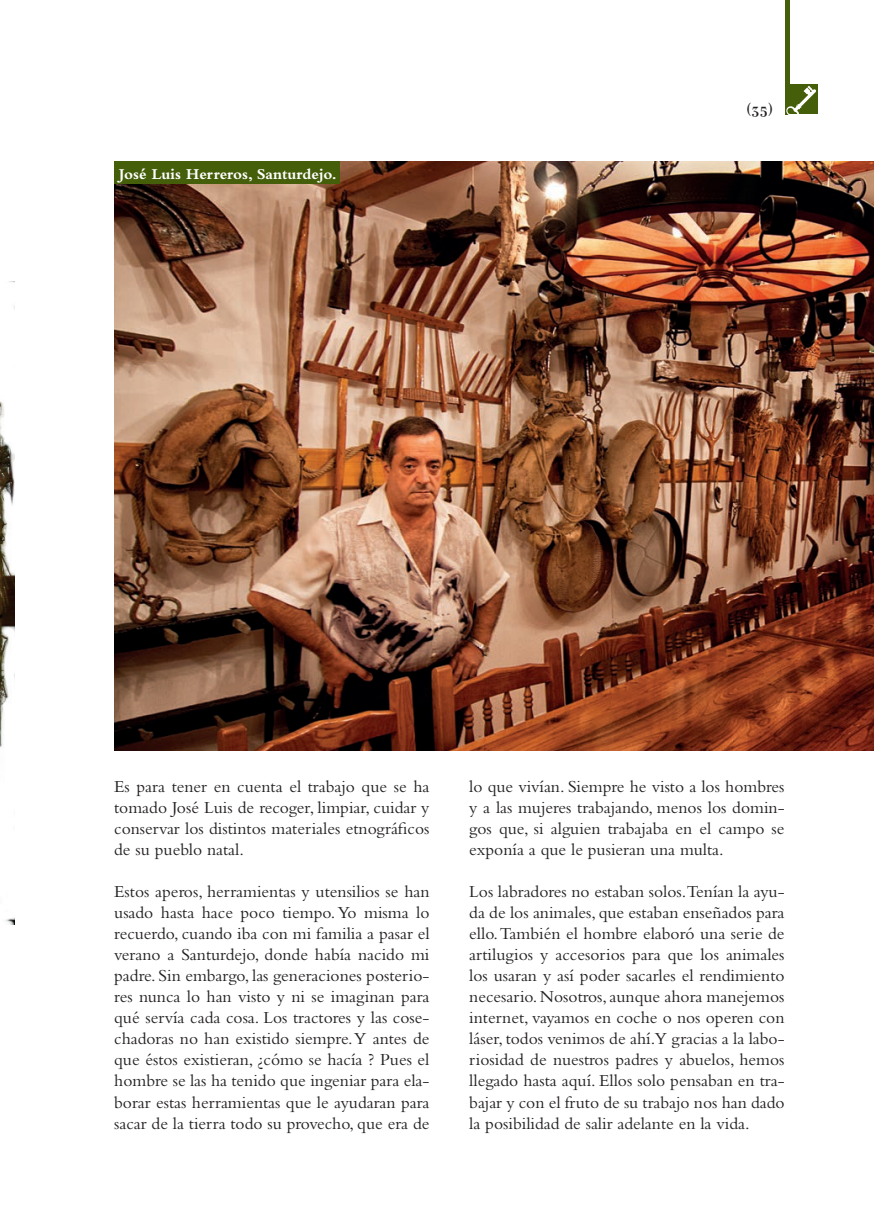
<style>
.page{position:relative;width:874px;height:1221px;background:#fff}
.page>*{position:absolute;margin:0;border:0;box-sizing:border-box;transform-origin:0 0}
.t1{font:17.5px/21px "Bembo";color:#231f20;text-align:justify}
.t2{font:700 15.75px "Bembo";color:#fff}
.t3{font:15.75px "Katrina";color:#231f20}
</style>
<div class="page">
<img style="left:0;top:282px;width:15px;height:642px">
<div style="left:784px;top:0;width:5px;height:114px;background:#455e09"></div>
<div style="left:785px;top:84px;width:32px;height:30px;background:#455e09"></div>
<svg style="left:786px;top:86px;width:29px;height:28px"></svg>
<img style="left:114px;top:162px;width:759px;height:588px">
<div style="left:114px;top:162px;width:226px;height:22px;background:#455e09"></div>
<p class="t2" style="left:119px;top:165px;width:219px">José Luis Herreros, Santurdejo.</p>
<p class="t3" style="left:746px;top:99px;width:27px">(35)</p>
<p class="t1" style="left:114px;top:776px;width:317px">Es para tener en cuenta el trabajo que se ha tomado José Luis de recoger, limpiar, cuidar y conservar los distintos materiales etnográficos de su pueblo natal.</p>
<p class="t1" style="left:114px;top:881px;width:317px">Estos aperos, herramientas y utensilios se han usado hasta hace poco tiempo. Yo misma lo recuerdo, cuando iba con mi familia a pasar el verano a Santurdejo, donde había nacido mi padre. Sin embargo, las generaciones posterio&shy;res nunca lo han visto y ni se imaginan para qué servía cada cosa. Los tractores y las cose&shy;chadoras no han existido siempre. Y antes de que éstos existieran, ¿cómo se hacía ? Pues el hombre se las ha tenido que ingeniar para ela&shy;borar estas herramientas que le ayudaran para sacar de la tierra todo su provecho, que era de</p>
<p class="t1" style="left:469px;top:776px;width:317px">lo que vivían. Siempre he visto a los hombres y a las mujeres trabajando, menos los domin&shy;gos que, si alguien trabajaba en el campo se exponía a que le pusieran una multa.</p>
<p class="t1" style="left:469px;top:881px;width:317px">Los labradores no estaban solos.Tenían la ayu&shy;da de los animales, que estaban enseñados para ello. También el hombre elaboró una serie de artilugios y accesorios para que los animales los usaran y así poder sacarles el rendimiento necesario. Nosotros, aunque ahora manejemos internet, vayamos en coche o nos operen con láser, todos venimos de ahí.Y gracias a la labo&shy;riosidad de nuestros padres y abuelos, hemos llegado hasta aquí. Ellos solo pensaban en tra&shy;bajar y con el fruto de su trabajo nos han dado la posibilidad de salir adelante en la vida.</p>
</div>
